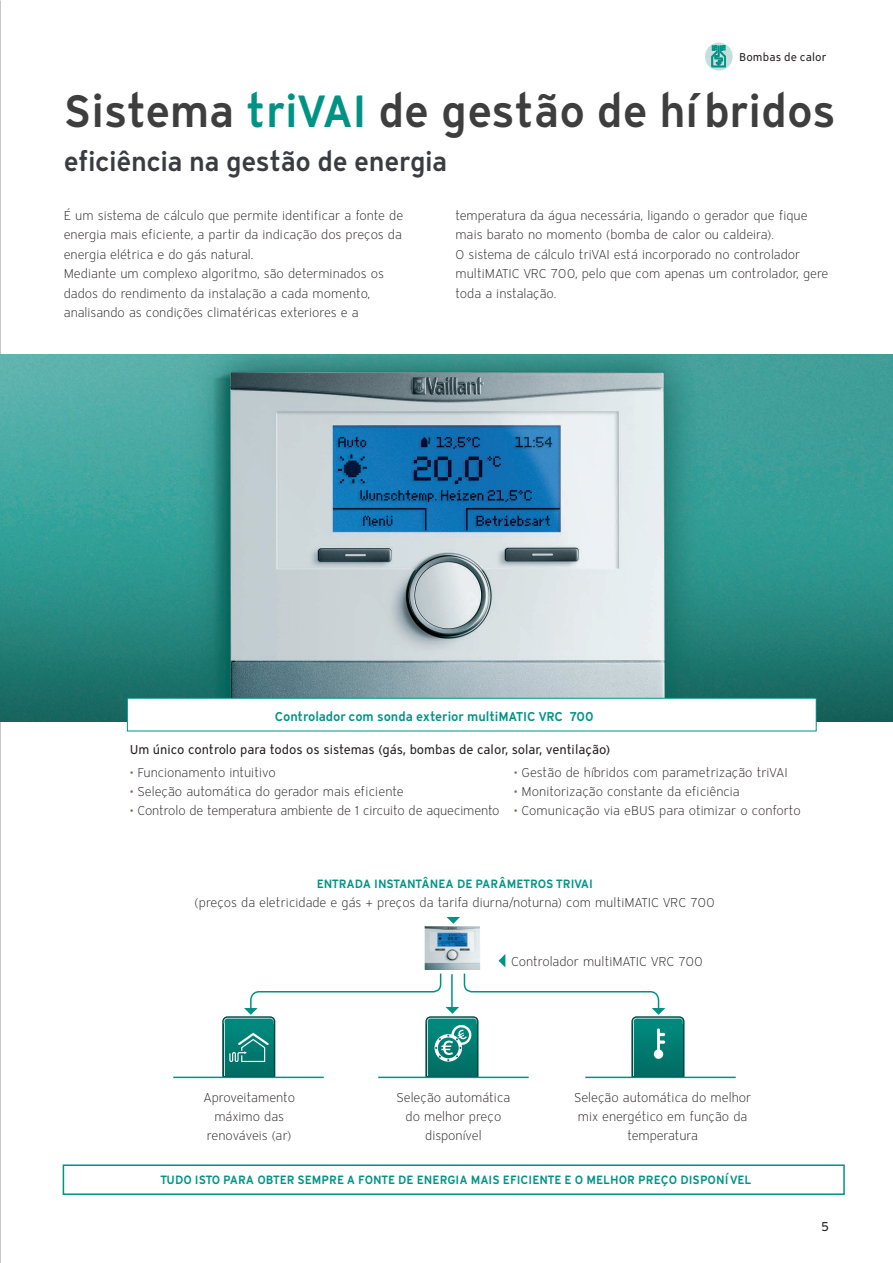
<style>
.page{position:relative;width:893px;height:1263px;background:#fff}
.page>*{position:absolute;margin:0;border:0;box-sizing:border-box;transform-origin:0 0}
.t1{font:600 45px "Vaillant 12";color:#3e3e3f}
.t2{font:600 27px "Vaillant 12";letter-spacing:-.015em;color:#3a3c41}
.t3{font:300 12.75px/19.5px "Vaillant 12";color:#231f20;text-align:center}
.t4{font:12.75px "Vaillant 12";letter-spacing:-.005em;color:#231f20}
.t5{font:600 12.75px "Vaillant 12";letter-spacing:-.005em;color:#009385}
.t6{font:600 12px "Vaillant 12";color:#009385}
.t7{font:11.25px "Vaillant 12";letter-spacing:.01em;color:#231f20}
.s1{color:#009385}
.s2{font-weight:600;font-size:15px;color:#90705b}
</style>
<div class="page">
<svg style="left:705px;top:43px;width:28px;height:28px"></svg>
<svg style="left:711px;top:45px;width:15px;height:22px"></svg>
<img style="left:0;top:0;width:1px;height:1263px">
<img style="left:0;top:354px;width:893px;height:368px">
<hr style="left:173px;top:1076px;width:151px;height:2px;background:#009385">
<hr style="left:378px;top:1076px;width:151px;height:2px;background:#009385">
<hr style="left:585px;top:1076px;width:151px;height:2px;background:#009385">
<svg style="left:446px;top:917px;width:14px;height:7px"></svg>
<svg style="left:62px;top:1164px;width:783px;height:31px"></svg>
<svg style="left:222px;top:954px;width:462px;height:122px"></svg>
<svg style="left:127px;top:698px;width:690px;height:33px"></svg>
<img style="left:425px;top:926px;width:55px;height:44px">
<p class="t7" style="left:739px;top:50px;width:89px">Bombas de calor</p>
<h1 class="t1" style="left:64px;top:81px;width:773px">Sistema <span class="s1">triVAI</span> de gestão de híbridos</h1>
<h2 class="t2" style="left:64px;top:143px;width:385px">eficiência na gestão de energia</h2>
<p class="t3" style="left:64px;top:206px;width:341px;text-align:left">É um sistema de cálculo que permite identificar a fonte de energia mais eficiente, a partir da indicação dos preços da energia elétrica e do gás natural.<br>Mediante um complexo algoritmo, são determinados os dados do rendimento da instalação a cada momento, analisando as condições climatéricas exteriores e a</p>
<p class="t3" style="left:455px;top:206px;width:375px;text-align:left">temperatura da água necessária, ligando o gerador que fique mais barato no momento (bomba de calor ou caldeira).<br>O sistema de cálculo triVAI está incorporado no controlador multiMATIC VRC 700, pelo que com apenas um controlador, gere toda a instalação.</p>
<p class="t5" style="left:275px;top:708px;width:320px">Controlador com sonda exterior multiMATIC VRC 700</p>
<p class="t4" style="left:130px;top:741px;width:482px">Um único controlo para todos os sistemas (gás, bombas de calor, solar, ventilação)</p>
<p class="t3" style="left:130px;top:763px;width:148px"><span class="s2">•</span> Funcionamento intuitivo</p>
<p class="t3" style="left:514px;top:763px;width:275px"><span class="s2">•</span> Gestão de híbridos com parametrização triVAI</p>
<p class="t3" style="left:130px;top:782px;width:275px"><span class="s2">•</span> Seleção automática do gerador mais eficiente</p>
<p class="t3" style="left:514px;top:782px;width:228px"><span class="s2">•</span> Monitorização constante da eficiência</p>
<p class="t3" style="left:130px;top:801px;width:672px"><span class="s2">•</span> Controlo de temperatura ambiente de 1 circuito de aquecimento <span class="s2">•</span> Comunicação via eBUS para otimizar o conforto</p>
<p class="t6" style="left:317px;top:875px;width:277px">ENTRADA INSTANTÂNEA DE PARÂMETROS TRIVAI</p>
<p class="t3" style="left:195px;top:892px;width:522px">(preços da eletricidade e gás + preços da tarifa diurna/noturna) com multiMATIC VRC 700</p>
<p class="t3" style="left:511px;top:952px;width:193px">Controlador multiMATIC VRC 700</p>
<p class="t3" style="left:203px;top:1087px;width:93px">Aproveitamento máximo das renováveis (ar)</p>
<p class="t3" style="left:396px;top:1087px;width:115px">Seleção automática do melhor preço disponível</p>
<p class="t3" style="left:574px;top:1087px;width:179px">Seleção automática do melhor mix energético em função da temperatura</p>
<p class="t6" style="left:160px;top:1171px;width:593px">TUDO ISTO PARA OBTER SEMPRE A FONTE DE ENERGIA MAIS EFICIENTE E O MELHOR PREÇO DISPONÍVEL</p>
<p class="t4" style="left:821px;top:1218px;width:10px">5</p>
</div>
